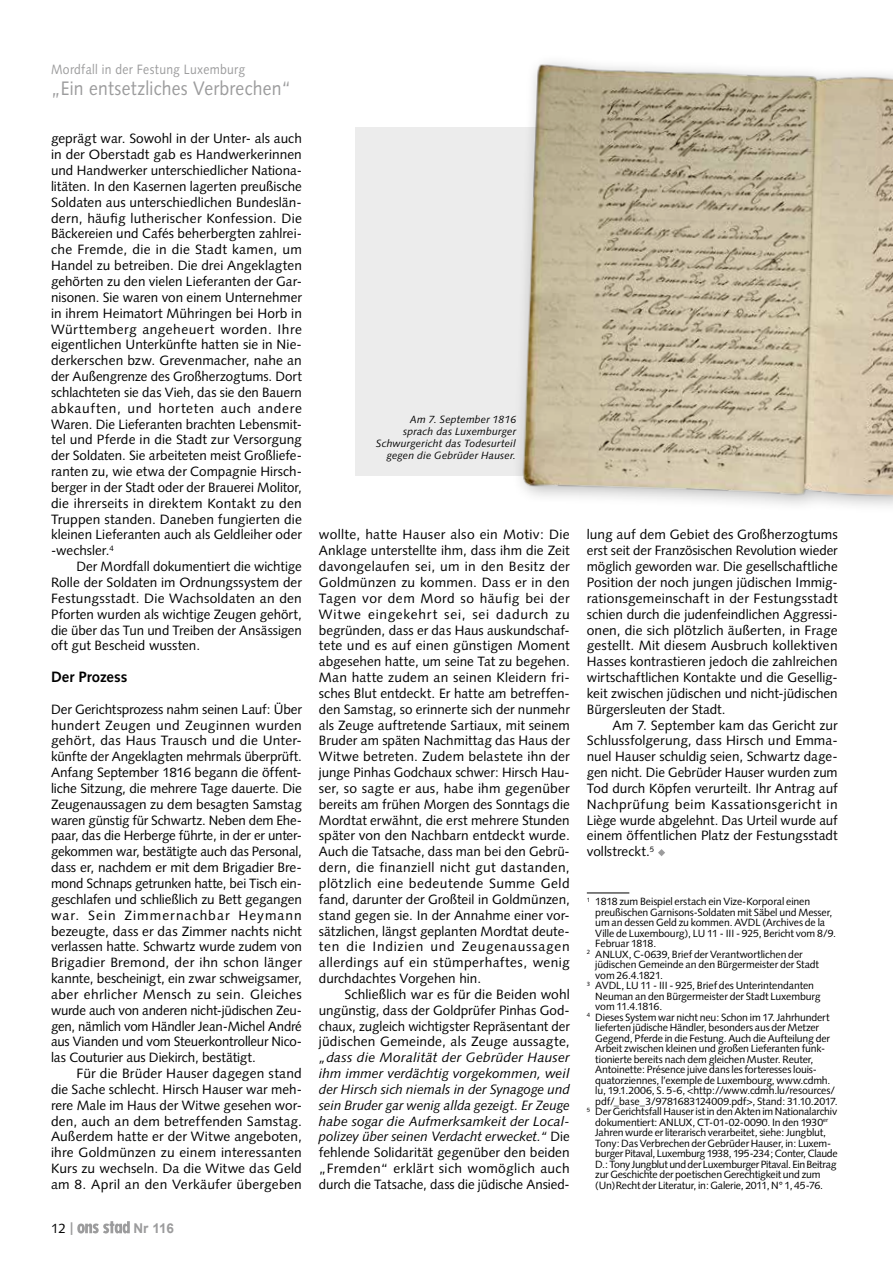
<style>
.page{position:relative;width:893px;height:1263px;background:#fff}
.page>*{position:absolute;margin:0;border:0;box-sizing:border-box;transform-origin:0 0}
.t1{font:19.5px "Syntax";letter-spacing:.015em;color:#9c9c9d;scale:.9 1}
.t2{font:700 15px "Syntax";color:#000}
.t3{font:13.5px/15.9px "Syntax";color:#000;text-align:justify}
.t4{font:italic 13.5px/15.9px "Syntax";letter-spacing:-.005em;color:#000;text-align:justify}
.t5{font:13.5px "Syntax";letter-spacing:.025em;color:#9c9c9d;scale:.9 1}
.t6{font:700 13.5px "Arial";color:#9c9c9d}
.t7{font:10.5px "Syntax";letter-spacing:-.015em;color:#000}
.t8{font:italic 10.5px/12px "Syntax";letter-spacing:.015em;color:#000;text-align:right}
.t9{font:10.5px "Syntax";letter-spacing:-.035em;color:#000}
.s1{font-family:"Arial";font-weight:700;color:#9c9c9d}
.s2{font-style:normal}
</style>
<div class="page">
<svg style="left:77px;top:1221px;width:53px;height:12px"></svg>
<svg style="left:658px;top:849px;width:7px;height:7px"></svg>
<hr style="left:587px;top:892px;width:42px;height:1px;background:#000">
<div style="left:355px;top:128px;width:538px;height:348px;background:#ececec"></div>
<div style="left:512px;top:53px;width:381px;height:461px;background:#000;opacity:.3"></div>
<img style="left:518px;top:60px;width:375px;height:447px">
<p class="t5" style="left:51px;top:61px;width:217px">Mordfall in der Festung Luxemburg</p>
<h1 class="t1" style="left:51px;top:77px;width:268px">„Ein entsetzliches Verbrechen“</h1>
<p class="t3" style="left:51px;top:131px;width:252px">geprägt war. Sowohl in der Unter- als auch in der Oberstadt gab es Handwerkerinnen und Handwerker unterschiedlicher Nationa&shy;litäten. In den Kasernen lagerten preußische Soldaten aus unterschiedlichen Bundeslän&shy;dern, häufig lutherischer Konfession. Die Bäckereien und Cafés beherbergten zahlrei&shy;che Fremde, die in die Stadt kamen, um Handel zu betreiben. Die drei Angeklagten gehörten zu den vielen Lieferanten der Gar&shy;nisonen. Sie waren von einem Unternehmer in ihrem Heimatort Mühringen bei Horb in Württemberg angeheuert worden. Ihre eigentlichen Unterkünfte hatten sie in Nie&shy;derkerschen bzw. Grevenmacher, nahe an der Außengrenze des Großherzogtums. Dort schlachteten sie das Vieh, das sie den Bauern abkauften, und horteten auch andere Waren. Die Lieferanten brachten Lebensmit&shy;tel und Pferde in die Stadt zur Versorgung der Soldaten. Sie arbeiteten meist Großliefe&shy;ranten zu, wie etwa der Compagnie Hirsch&shy;berger in der Stadt oder der Brauerei Molitor, die ihrerseits in direktem Kontakt zu den Truppen standen. Daneben fungierten die kleinen Lieferanten auch als Geldleiher oder -wechsler.<sup>4</sup></p>
<p class="t3" style="left:51px;top:559px;width:252px;text-indent:26px">Der Mordfall dokumentiert die wichtige Rolle der Soldaten im Ordnungssystem der Festungsstadt. Die Wachsoldaten an den Pforten wurden als wichtige Zeugen gehört, die über das Tun und Treiben der Ansässigen oft gut Bescheid wussten.</p>
<p class="t2" style="left:51px;top:668px;width:78px">Der Prozess</p>
<p class="t3" style="left:51px;top:701px;width:252px">Der Gerichtsprozess nahm seinen Lauf: Über hundert Zeugen und Zeuginnen wurden gehört, das Haus Trausch und die Unter&shy;künfte der Angeklagten mehrmals überprüft.<br>Anfang September 1816 begann die öffent&shy;liche Sitzung, die mehrere Tage dauerte. Die Zeugenaussagen zu dem besagten Samstag waren günstig für Schwartz. Neben dem Ehe&shy;paar, das die Herberge führte, in der er unter&shy;gekommen war, bestätigte auch das Personal, dass er, nachdem er mit dem Brigadier Bre&shy;mond Schnaps getrunken hatte, bei Tisch ein&shy;geschlafen und schließlich zu Bett gegangen war. Sein Zimmernachbar Heymann bezeugte, dass er das Zimmer nachts nicht verlassen hatte. Schwartz wurde zudem von Brigadier Bremond, der ihn schon länger kannte, bescheinigt, ein zwar schweigsamer, aber ehrlicher Mensch zu sein. Gleiches wurde auch von anderen nicht-jüdischen Zeu&shy;gen, nämlich vom Händler Jean-Michel André aus Vianden und vom Steuerkontrolleur Nico&shy;las Couturier aus Diekirch, bestätigt.</p>
<p class="t3" style="left:51px;top:1065px;width:252px;text-indent:26px">Für die Brüder Hauser dagegen stand die Sache schlecht. Hirsch Hauser war meh&shy;rere Male im Haus der Witwe gesehen wor&shy;den, auch an dem betreffenden Samstag.<br>Außerdem hatte er der Witwe angeboten, ihre Goldmünzen zu einem interessanten Kurs zu wechseln. Da die Witwe das Geld am 8. April an den Verkäufer übergeben</p>
<p class="t3" style="left:51px;top:1220px;width:24px">12 <span class="s1">|</span></p>
<p class="t6" style="left:134px;top:1219px;width:42px">Nr 116</p>
<p class="t8" style="left:376px;top:414px;width:141px">Am 7. September 1816<br>sprach das Luxemburger<br>Schwurgericht das Todesurteil gegen die Gebrüder Hauser.</p>
<p class="t3" style="left:319px;top:527px;width:252px">wollte, hatte Hauser also ein Motiv: Die Anklage unterstellte ihm, dass ihm die Zeit davongelaufen sei, um in den Besitz der Goldmünzen zu kommen. Dass er in den Tagen vor dem Mord so häufig bei der Witwe eingekehrt sei, sei dadurch zu begründen, dass er das Haus auskundschaf&shy;tete und es auf einen günstigen Moment abgesehen hatte, um seine Tat zu begehen.<br>Man hatte zudem an seinen Kleidern fri&shy;sches Blut entdeckt. Er hatte am betreffen&shy;den Samstag, so erinnerte sich der nunmehr als Zeuge auftretende Sartiaux, mit seinem Bruder am späten Nachmittag das Haus der Witwe betreten. Zudem belastete ihn der junge Pinhas Godchaux schwer: Hirsch Hau&shy;ser, so sagte er aus, habe ihm gegenüber bereits am frühen Morgen des Sonntags die Mordtat erwähnt, die erst mehrere Stunden später von den Nachbarn entdeckt wurde.<br>Auch die Tatsache, dass man bei den Gebrü&shy;dern, die finanziell nicht gut dastanden, plötzlich eine bedeutende Summe Geld fand, darunter der Großteil in Goldmünzen, stand gegen sie. In der Annahme einer vor&shy;sätzlichen, längst geplanten Mordtat deute&shy;ten die Indizien und Zeugenaussagen allerdings auf ein stümperhaftes, wenig durchdachtes Vorgehen hin.</p>
<p class="t3" style="left:319px;top:986px;width:252px;text-indent:26px">Schließlich war es für die Beiden wohl ungünstig, dass der Goldprüfer Pinhas God&shy;chaux, zugleich wichtigster Repräsentant der jüdischen Gemeinde, als Zeuge aussagte,</p>
<p class="t4" style="left:319px;top:1049px;width:252px">„dass die Moralität der Gebrüder Hauser ihm immer verdächtig vorgekommen, weil der Hirsch sich niemals in der Synagoge und sein Bruder gar wenig allda gezeigt. Er Zeuge habe sogar die Aufmerksamkeit der Local&shy;polizey über seinen Verdacht erwecket.“ <span class="s2">Die fehlende Solidarität gegenüber den beiden „Fremden“ erklärt sich womöglich auch durch die Tatsache, dass die jüdische Ansied-</span></p>
<p class="t3" style="left:587px;top:527px;width:252px">lung auf dem Gebiet des Großherzogtums erst seit der Französischen Revolution wieder möglich geworden war. Die gesellschaftliche Position der noch jungen jüdischen Immig&shy;rationsgemeinschaft in der Festungsstadt schien durch die judenfeindlichen Aggressi&shy;onen, die sich plötzlich äußerten, in Frage gestellt. Mit diesem Ausbruch kollektiven Hasses kontrastieren jedoch die zahlreichen wirtschaftlichen Kontakte und die Gesellig&shy;keit zwischen jüdischen und nicht-jüdischen Bürgersleuten der Stadt.</p>
<p class="t3" style="left:587px;top:717px;width:252px;text-indent:26px">Am 7. September kam das Gericht zur Schlussfolgerung, dass Hirsch und Emma&shy;nuel Hauser schuldig seien, Schwartz dage&shy;gen nicht. Die Gebrüder Hauser wurden zum Tod durch Köpfen verurteilt. Ihr Antrag auf Nachprüfung beim Kassationsgericht in Liège wurde abgelehnt. Das Urteil wurde auf einem öffentlichen Platz der Festungsstadt vollstreckt.<sup>5</sup></p>
<p class="t7" style="left:587px;top:896px;width:225px"><sup>1</sup> 1818 zum Beispiel erstach ein Vize-Korporal einen</p>
<p class="t7" style="left:595px;top:906px;width:239px">preußischen Garnisons-Soldaten mit Säbel und Messer,</p>
<p class="t7" style="left:595px;top:917px;width:231px">um an dessen Geld zu kommen. AVDL (Archives de la</p>
<p class="t7" style="left:595px;top:927px;width:242px">Ville de Luxembourg), LU 11 - III - 925, Bericht vom 8/9.</p>
<p class="t7" style="left:595px;top:938px;width:62px">Februar 1818.</p>
<p class="t7" style="left:587px;top:948px;width:217px"><sup>2</sup> ANLUX, C-0639, Brief der Verantwortlichen der</p>
<p class="t7" style="left:595px;top:959px;width:225px">jüdischen Gemeinde an den Bürgermeister der Stadt</p>
<p class="t7" style="left:595px;top:969px;width:69px">vom 26.4.1821.</p>
<p class="t7" style="left:587px;top:980px;width:229px"><sup>3</sup> AVDL, LU 11 - III - 925, Brief des Unterintendanten</p>
<p class="t7" style="left:595px;top:990px;width:227px">Neuman an den Bürgermeister der Stadt Luxemburg</p>
<p class="t9" style="left:595px;top:1001px;width:69px">vom 11.4.1816.</p>
<p class="t7" style="left:587px;top:1011px;width:244px"><sup>4</sup> Dieses System war nicht neu: Schon im 17. Jahrhundert</p>
<p class="t7" style="left:595px;top:1022px;width:225px">lieferten jüdische Händler, besonders aus der Metzer</p>
<p class="t7" style="left:595px;top:1032px;width:236px">Gegend, Pferde in die Festung. Auch die Aufteilung der</p>
<p class="t7" style="left:595px;top:1043px;width:230px">Arbeit zwischen kleinen und großen Lieferanten funk-</p>
<p class="t7" style="left:595px;top:1053px;width:220px">tionierte bereits nach dem gleichen Muster. Reuter,</p>
<p class="t7" style="left:595px;top:1064px;width:223px">Antoinette: Présence juive dans les forteresses louis-</p>
<p class="t7" style="left:595px;top:1074px;width:237px">quatorziennes, l’exemple de Luxembourg, www.cdmh.</p>
<p class="t7" style="left:595px;top:1085px;width:241px">lu, 19.1.2006, S. 5-6, &lt;http://www.cdmh.lu/resources/</p>
<p class="t7" style="left:595px;top:1095px;width:244px">pdf/_base_3/9781683124009.pdf&gt;, Stand: 31.10.2017.</p>
<p class="t7" style="left:587px;top:1106px;width:252px"><sup>5</sup> Der Gerichtsfall Hauser ist in den Akten im Nationalarchiv</p>
<p class="t7" style="left:595px;top:1116px;width:234px">dokumentiert: ANLUX, CT-01-02-0090. In den 1930<sup>er</sup></p>
<p class="t7" style="left:595px;top:1127px;width:232px">Jahren wurde er literarisch verarbeitet, siehe: Jungblut,</p>
<p class="t7" style="left:595px;top:1137px;width:236px">Tony: Das Verbrechen der Gebrüder Hauser, in: Luxem-</p>
<p class="t7" style="left:595px;top:1148px;width:244px">burger Pitaval, Luxemburg 1938, 195-234; Conter, Claude</p>
<p class="t7" style="left:595px;top:1158px;width:243px">D.: Tony Jungblut und der Luxemburger Pitaval. Ein Beitrag</p>
<p class="t7" style="left:595px;top:1169px;width:227px">zur Geschichte der poetischen Gerechtigkeit und zum</p>
<p class="t7" style="left:595px;top:1179px;width:229px">(Un)Recht der Literatur, in: Galerie, 2011, N° 1, 45-76.</p>
</div>
